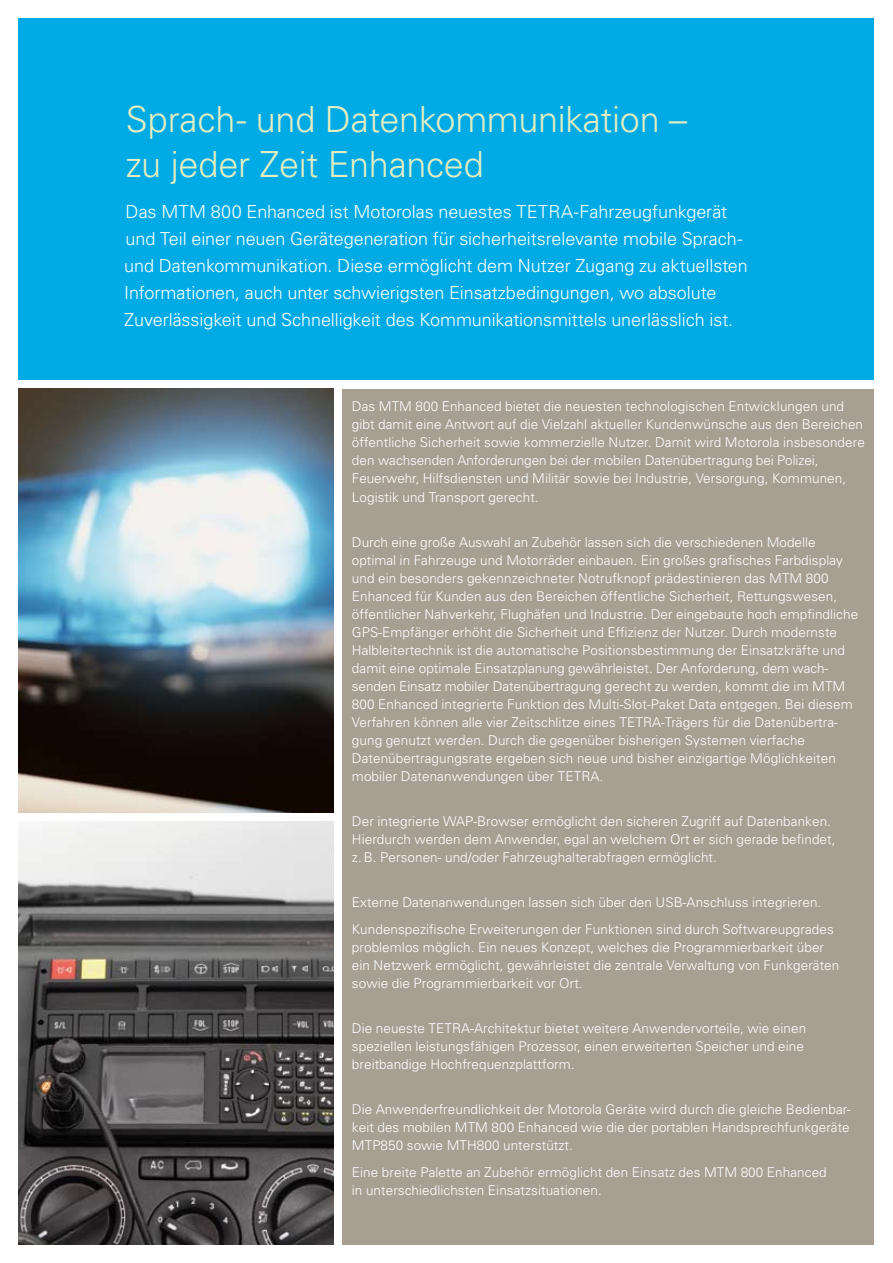
<style>
.page{position:relative;width:893px;height:1263px;background:#fff}
.page>*{position:absolute;margin:0;border:0;box-sizing:border-box;transform-origin:0 0}
.t1{font:300 36px/45px "Univers";letter-spacing:-.01em;color:#e3edc3}
.t2{font:300 18px/27px "Univers";letter-spacing:-.005em;color:#fff}
.t3{font:300 13.5px/18px "Univers";letter-spacing:.005em;color:#fff}
</style>
<div class="page">
<div style="left:19px;top:19px;width:855px;height:361px;background:#00abe5"></div>
<div style="left:343px;top:389px;width:531px;height:855px;background:#a79f92"></div>
<img style="left:19px;top:821px;width:315px;height:423px">
<img style="left:19px;top:389px;width:315px;height:423px">
<h1 class="t1" style="left:126px;top:96px;width:563px">Sprach- und Datenkommunikation – zu jeder Zeit Enhanced</h1>
<p class="t2" style="left:124px;top:198px;width:625px">Das MTM 800 Enhanced ist Motorolas neuestes TETRA-Fahrzeugfunkgerät und Teil einer neuen Gerätegeneration für sicherheitsrelevante mobile Sprach&shy;und Datenkommunikation. Diese ermöglicht dem Nutzer Zugang zu aktuellsten Informationen, auch unter schwierigsten Einsatzbedingungen, wo absolute Zuverlässigkeit und Schnelligkeit des Kommunikationsmittels unerlässlich ist.</p>
<p class="t3" style="left:352px;top:397px;width:514px">Das MTM 800 Enhanced bietet die neuesten technologischen Entwicklungen und gibt damit eine Antwort auf die Vielzahl aktueller Kundenwünsche aus den Bereichen öffentliche Sicherheit sowie kommerzielle Nutzer. Damit wird Motorola insbesondere den wachsenden Anforderungen bei der mobilen Datenübertragung bei Polizei, Feuerwehr, Hilfsdiensten und Militär sowie bei Industrie, Versorgung, Kommunen, Logistik und Transport gerecht.</p>
<p class="t3" style="left:352px;top:532px;width:508px">Durch eine große Auswahl an Zubehör lassen sich die verschiedenen Modelle optimal in Fahrzeuge und Motorräder einbauen. Ein großes grafisches Farbdisplay und ein besonders gekennzeichneter Notrufknopf prädestinieren das MTM 800<br>Enhanced für Kunden aus den Bereichen öffentliche Sicherheit, Rettungswesen, öffentlicher Nahverkehr, Flughäfen und Industrie. Der eingebaute hoch empfindliche GPS-Empfänger erhöht die Sicherheit und Effizienz der Nutzer. Durch modernste Halbleitertechnik ist die automatische Positionsbestimmung der Einsatzkräfte und damit eine optimale Einsatzplanung gewährleistet. Der Anforderung, dem wach&shy;senden Einsatz mobiler Datenübertragung gerecht zu werden, kommt die im MTM 800 Enhanced integrierte Funktion des Multi-Slot-Paket Data entgegen. Bei diesem Verfahren können alle vier Zeitschlitze eines TETRA-Trägers für die Datenübertra&shy;gung genutzt werden. Durch die gegenüber bisherigen Systemen vierfache Datenübertragungsrate ergeben sich neue und bisher einzigartige Möglichkeiten mobiler Datenanwendungen über TETRA.</p>
<p class="t3" style="left:352px;top:811px;width:485px">Der integrierte WAP-Browser ermöglicht den sicheren Zugriff auf Datenbanken.<br>Hierdurch werden dem Anwender, egal an welchem Ort er sich gerade befindet, z.B. Personen- und/oder Fahrzeughalterabfragen ermöglicht.</p>
<p class="t3" style="left:352px;top:888px;width:483px;line-height:27px">Externe Datenanwendungen lassen sich über den USB-Anschluss integrieren.<br>Kundenspezifische Erweiterungen der Funktionen sind durch Softwareupgrades</p>
<p class="t3" style="left:352px;top:937px;width:489px">problemlos möglich. Ein neues Konzept, welches die Programmierbarkeit über ein Netzwerk ermöglicht, gewährleistet die zentrale Verwaltung von Funkgeräten sowie die Programmierbarkeit vor Ort.</p>
<p class="t3" style="left:352px;top:1018px;width:456px">Die neueste TETRA-Architektur bietet weitere Anwendervorteile, wie einen speziellen leistungsfähigen Prozessor, einen erweiterten Speicher und eine breitbandige Hochfrequenzplattform.</p>
<p class="t3" style="left:352px;top:1099px;width:500px;text-align:justify">Die Anwenderfreundlichkeit der Motorola Geräte wird durch die gleiche Bedienbar&shy;keit des mobilen MTM 800 Enhanced wie die der portablen Handsprechfunkgeräte MTP850 sowie MTH800 unterstützt.</p>
<p class="t3" style="left:352px;top:1162px;width:476px">Eine breite Palette an Zubehör ermöglicht den Einsatz des MTM 800 Enhanced in unterschiedlichsten Einsatzsituationen.</p>
</div>
